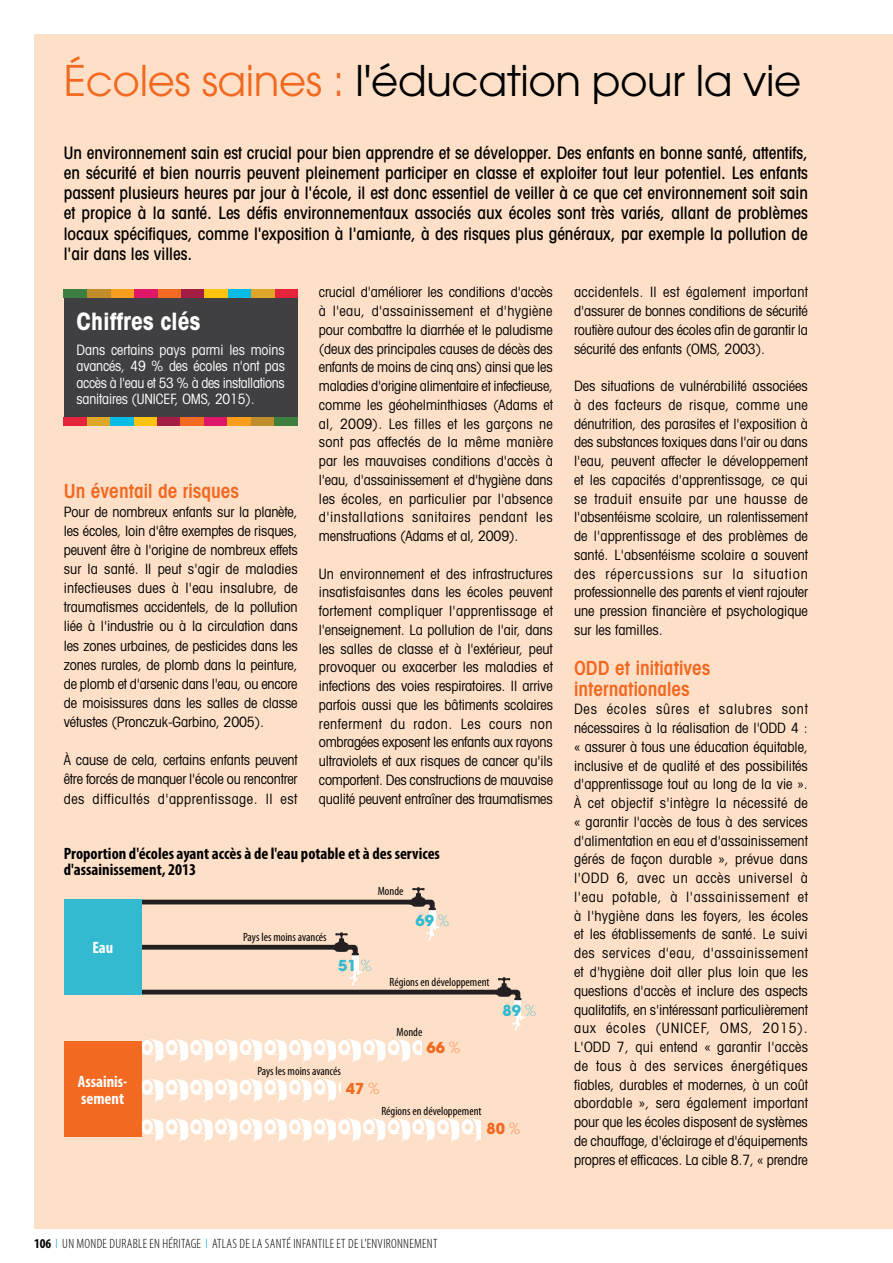
<style>
.page{position:relative;width:893px;height:1263px;background:#fff}
.page>*{position:absolute;margin:0;border:0;box-sizing:border-box;transform-origin:0 0}
.t1{font:42px "Avant Garde";letter-spacing:-.01em;color:#000}
.t2{font:700 condensed 24px "Avant Garde";color:#fff}
.t3{font:600 condensed 19.5px/21px "Avant Garde";color:#f26921}
.t4{font:500 condensed 17.25px/20.2px "Avant Garde";color:#000;text-align:justify}
.t5{font:700 condensed 16.5px/16.5px "Myriad Pro";color:#000}
.t6{font:700 condensed 16.5px/16.5px "Myriad Pro";color:#fff}
.t7{font:700 15px "Avant Garde";color:#33bad1}
.t8{font:700 15px "Avant Garde";color:#f26921}
.t9{font:condensed 14.25px/18.8px "Avant Garde";letter-spacing:-.01em;color:#000;text-align:justify}
.t10{font:condensed 14.25px/16.5px "Avant Garde";letter-spacing:-.025em;color:#fff;text-align:justify}
.t11{font:300 condensed 13.5px "Myriad Pro";letter-spacing:.02em;color:#000}
.t12{font:condensed 12px "Myriad Pro";color:#000}
.s1{color:#f26921}
.s2{font-weight:200}
.s3{font-weight:700}
.s4{color:#0093d5}
</style>
<div class="page">
<div style="left:34px;top:34px;width:859px;height:1195px;background:#fee0c8"></div>
<div style="left:64px;top:297px;width:234px;height:120px;background:#404043"></div>
<div style="left:274px;top:289px;width:24px;height:8px;background:#e5243c"></div>
<div style="left:251px;top:289px;width:23px;height:8px;background:#dfa72a"></div>
<div style="left:227px;top:289px;width:24px;height:8px;background:#09bce5"></div>
<div style="left:204px;top:289px;width:23px;height:8px;background:#fcc40f"></div>
<div style="left:181px;top:289px;width:23px;height:8px;background:#a41d43"></div>
<div style="left:157px;top:289px;width:24px;height:8px;background:#f26921"></div>
<div style="left:134px;top:289px;width:23px;height:8px;background:#df1768"></div>
<div style="left:111px;top:289px;width:23px;height:8px;background:#f99d1c"></div>
<div style="left:87px;top:289px;width:24px;height:8px;background:#bf8d2c"></div>
<div style="left:64px;top:289px;width:23px;height:8px;background:#3c7f41"></div>
<div style="left:64px;top:417px;width:23px;height:8px;background:#e5243c"></div>
<div style="left:87px;top:417px;width:24px;height:8px;background:#dfa72a"></div>
<div style="left:111px;top:417px;width:23px;height:8px;background:#09bce5"></div>
<div style="left:134px;top:417px;width:23px;height:8px;background:#fcc40f"></div>
<div style="left:157px;top:417px;width:24px;height:8px;background:#a41d43"></div>
<div style="left:181px;top:417px;width:23px;height:8px;background:#f26921"></div>
<div style="left:204px;top:417px;width:23px;height:8px;background:#df1768"></div>
<div style="left:227px;top:417px;width:24px;height:8px;background:#f99d1c"></div>
<div style="left:251px;top:417px;width:23px;height:8px;background:#bf8d2c"></div>
<div style="left:274px;top:417px;width:24px;height:8px;background:#3c7f41"></div>
<svg style="left:512px;top:1013px;width:13px;height:18px"></svg>
<div style="left:515px;top:1000px;width:6px;height:15px;background:#fff"></div>
<svg style="left:140px;top:967px;width:381px;height:33px"></svg>
<div style="left:352px;top:955px;width:6px;height:16px;background:#fff"></div>
<svg style="left:142px;top:932px;width:217px;height:23px"></svg>
<svg style="left:426px;top:922px;width:13px;height:19px"></svg>
<div style="left:429px;top:910px;width:6px;height:15px;background:#fff"></div>
<svg style="left:142px;top:887px;width:294px;height:23px"></svg>
<div style="left:64px;top:899px;width:78px;height:95px;background:#33bad1"></div>
<svg style="left:141px;top:1039px;width:281px;height:25px"></svg>
<svg style="left:141px;top:1078px;width:200px;height:26px"></svg>
<svg style="left:141px;top:1117px;width:340px;height:25px"></svg>
<div style="left:64px;top:1042px;width:77px;height:95px;background:#f26921"></div>
<h1 class="t1" style="left:64px;top:56px;width:739px"><span class="s1">Écoles saines :</span> l'éducation pour la vie</h1>
<p class="t4" style="left:64px;top:142px;width:746px">Un environnement sain est crucial pour bien apprendre et se développer. Des enfants en bonne santé, attentifs, en sécurité et bien nourris peuvent pleinement participer en classe et exploiter tout leur potentiel. Les enfants passent plusieurs heures par jour à l'école, il est donc essentiel de veiller à ce que cet environnement soit sain et propice à la santé. Les défis environnementaux associés aux écoles sont très variés, allant de problèmes locaux spécifiques, comme l'exposition à l'amiante, à des risques plus généraux, par exemple la pollution de l'air dans les villes.</p>
<h2 class="t2" style="left:77px;top:306px;width:125px">Chiffres clés</h2>
<p class="t10" style="left:77px;top:341px;width:210px">Dans certains pays parmi les moins avancés, 49 % des écoles n'ont pas accès à l'eau et 53 % à des installations sanitaires (UNICEF, OMS, 2015).</p>
<h3 class="t3" style="left:64px;top:480px;width:177px">Un éventail de risques</h3>
<p class="t9" style="left:64px;top:502px;width:235px">Pour de nombreux enfants sur la planète, les écoles, loin d'être exemptes de risques, peuvent être à l'origine de nombreux effets sur la santé. Il peut s'agir de maladies infectieuses dues à l'eau insalubre, de traumatismes accidentels, de la pollution liée à l'industrie ou à la circulation dans les zones urbaines, de pesticides dans les zones rurales, de plomb dans la peinture, de plomb et d'arsenic dans l'eau, ou encore de moisissures dans les salles de classe vétustes (Pronczuk-Garbino, 2005).</p>
<p class="t9" style="left:64px;top:750px;width:235px">À cause de cela, certains enfants peuvent être forcés de manquer l'école ou rencontrer des difficultés d'apprentissage. Il est</p>
<p class="t9" style="left:319px;top:282px;width:236px">crucial d'améliorer les conditions d'accès à l'eau, d'assainissement et d'hygiène pour combattre la diarrhée et le paludisme (deux des principales causes de décès des enfants de moins de cinq ans) ainsi que les maladies d'origine alimentaire et infectieuse, comme les géohelminthiases (Adams et al, 2009). Les filles et les garçons ne sont pas affectés de la même manière par les mauvaises conditions d'accès à l'eau, d'assainissement et d'hygiène dans les écoles, en particulier par l'absence d'installations sanitaires pendant les menstruations (Adams et al, 2009).</p>
<p class="t9" style="left:319px;top:564px;width:236px">Un environnement et des infrastructures insatisfaisantes dans les écoles peuvent fortement compliquer l'apprentissage et l'enseignement. La pollution de l'air, dans les salles de classe et à l'extérieur, peut provoquer ou exacerber les maladies et infections des voies respiratoires. Il arrive parfois aussi que les bâtiments scolaires renferment du radon. Les cours non ombragées exposent les enfants aux rayons ultraviolets et aux risques de cancer qu'ils comportent. Des constructions de mauvaise qualité peuvent entraîner des traumatismes</p>
<p class="t5" style="left:64px;top:845px;width:378px">Proportion d'écoles ayant accès à de l'eau potable et à des services d'assainissement, 2013</p>
<p class="t6" style="left:92px;top:939px;width:22px">Eau</p>
<p class="t6" style="left:78px;top:1073px;width:51px">Assainis&shy;sement</p>
<p class="t12" style="left:243px;top:929px;width:85px">Pays les moins avancés</p>
<p class="t12" style="left:378px;top:884px;width:27px">Monde</p>
<p class="t7" style="left:415px;top:911px;width:35px">69 <span class="s2">%</span></p>
<p class="t7" style="left:338px;top:956px;width:35px">51 <span class="s2">%</span></p>
<p class="t12" style="left:389px;top:974px;width:102px">Régions en développement</p>
<p class="t12" style="left:397px;top:1024px;width:27px">Monde</p>
<p class="t8" style="left:426px;top:1038px;width:35px">66 <span class="s2">%</span></p>
<p class="t12" style="left:257px;top:1064px;width:85px">Pays les moins avancés</p>
<p class="t8" style="left:346px;top:1079px;width:35px">47 <span class="s2">%</span></p>
<p class="t12" style="left:381px;top:1104px;width:102px">Régions en développement</p>
<p class="t7" style="left:503px;top:1001px;width:35px">89 <span class="s2">%</span></p>
<p class="t8" style="left:486px;top:1118px;width:35px">80 <span class="s2">%</span></p>
<p class="t9" style="left:574px;top:283px;width:235px">accidentels. Il est également important d'assurer de bonnes conditions de sécurité routière autour des écoles afin de garantir la sécurité des enfants (OMS, 2003).</p>
<p class="t9" style="left:574px;top:376px;width:236px">Des situations de vulnérabilité associées à des facteurs de risque, comme une dénutrition, des parasites et l'exposition à des substances toxiques dans l'air ou dans l'eau, peuvent affecter le développement et les capacités d'apprentissage, ce qui se traduit ensuite par une hausse de l'absentéisme scolaire, un ralentissement de l'apprentissage et des problèmes de santé. L'absentéisme scolaire a souvent des répercussions sur la situation professionnelle des parents et vient rajouter une pression financière et psychologique sur les familles.</p>
<h3 class="t3" style="left:574px;top:657px;width:138px">ODD et initiatives internationales</h3>
<p class="t9" style="left:574px;top:700px;width:236px">Des écoles sûres et salubres sont nécessaires à la réalisation de l'ODD 4 : « assurer à tous une éducation équitable, inclusive et de qualité et des possibilités d'apprentissage tout au long de la vie ».<br>À cet objectif s'intègre la nécessité de « garantir l'accès de tous à des services d'alimentation en eau et d'assainissement gérés de façon durable », prévue dans l'ODD 6, avec un accès universel à l'eau potable, à l'assainissement et à l'hygiène dans les foyers, les écoles et les établissements de santé. Le suivi des services d'eau, d'assainissement et d'hygiène doit aller plus loin que les questions d'accès et inclure des aspects qualitatifs, en s'intéressant particulièrement aux écoles (UNICEF, OMS, 2015).<br>L'ODD 7, qui entend « garantir l'accès de tous à des services énergétiques fiables, durables et modernes, à un coût abordable », sera également important pour que les écoles disposent de systèmes de chauffage, d'éclairage et d'équipements propres et efficaces. La cible 8.7, « prendre</p>
<p class="t11" style="left:34px;top:1236px;width:405px"><span class="s3">106</span> <span class="s4">Ι</span> UN MONDE DURABLE EN HÉRITAGE <span class="s4">Ι</span> ATLAS DE LA SANTÉ INFANTILE ET DE L'ENVIRONNEMENT</p>
</div>
